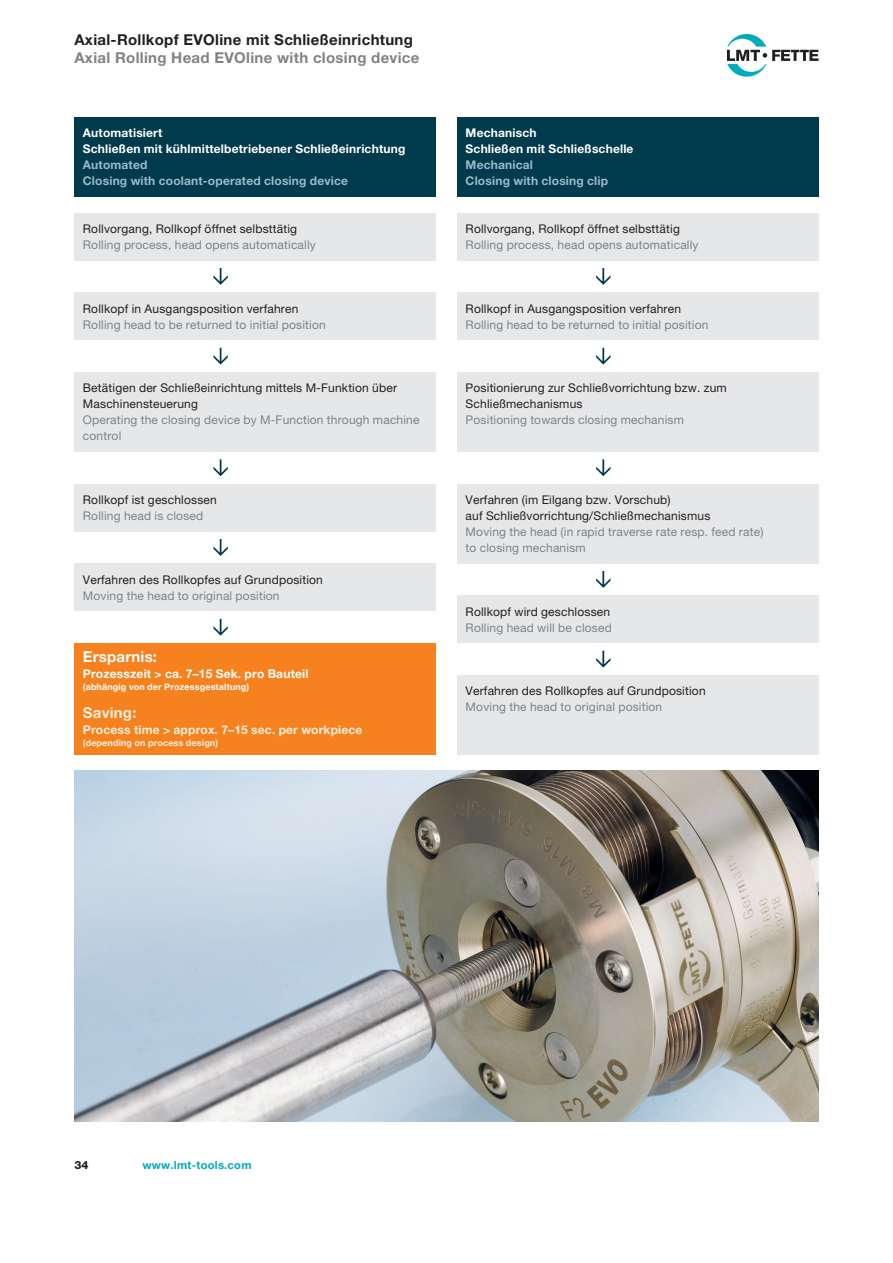
<style>
.page{position:relative;width:893px;height:1263px;background:#fff}
.page>*{position:absolute;margin:0;border:0;box-sizing:border-box;transform-origin:0 0}
.t1{font:700 15px "Helvetica Neue LT Pro";letter-spacing:.02em;color:#231f20}
.t2{font:700 15px "Helvetica Neue LT Pro";letter-spacing:.02em;color:#808285}
.t3{font:700 15px "Helvetica Neue LT Pro";letter-spacing:.015em;color:#fff}
.t4{font:700 15px "Helvetica Neue LT Pro";letter-spacing:.015em;color:#ffefe0}
.t5{font:12px/15.9px "Helvetica Neue LT Pro";letter-spacing:.015em;color:#231f20}
.t6{font:12px/15.9px "Helvetica Neue LT Pro";letter-spacing:.015em;color:#808285}
.t7{font:700 12px/15.9px "Helvetica Neue LT Pro";letter-spacing:.015em;color:#fff}
.t8{font:700 12px/15.9px "Helvetica Neue LT Pro";letter-spacing:.015em;color:#9db9c7}
.t9{font:700 12px "Helvetica Neue LT Pro";letter-spacing:.015em;color:#ffefe0}
.t10{font:700 11.25px "Helvetica Neue LT Pro";letter-spacing:.02em;color:#00abbc}
.t11{font:800 11.25px "Helvetica Neue LT Pro";color:#231f20}
.t12{font:700 9px "Helvetica Neue LT Pro";letter-spacing:.015em;color:#fff}
.t13{font:700 9px "Helvetica Neue LT Pro";letter-spacing:.015em;color:#ffefe0}
</style>
<div class="page">
<svg style="left:727px;top:34px;width:92px;height:43px"></svg>
<img style="left:74px;top:771px;width:745px;height:350px">
<div style="left:74px;top:117px;width:362px;height:80px;background:#003a4d"></div>
<div style="left:457px;top:117px;width:362px;height:80px;background:#003a4d"></div>
<div style="left:74px;top:213px;width:362px;height:47px;background:#e6e7e8"></div>
<div style="left:457px;top:213px;width:362px;height:47px;background:#e6e7e8"></div>
<div style="left:74px;top:292px;width:362px;height:48px;background:#e6e7e8"></div>
<div style="left:457px;top:292px;width:362px;height:48px;background:#e6e7e8"></div>
<div style="left:74px;top:372px;width:362px;height:80px;background:#e6e7e8"></div>
<div style="left:457px;top:372px;width:362px;height:80px;background:#e6e7e8"></div>
<div style="left:74px;top:484px;width:362px;height:47px;background:#e6e7e8"></div>
<div style="left:457px;top:484px;width:362px;height:79px;background:#e6e7e8"></div>
<div style="left:74px;top:563px;width:362px;height:48px;background:#e6e7e8"></div>
<div style="left:457px;top:595px;width:362px;height:48px;background:#e6e7e8"></div>
<div style="left:457px;top:675px;width:362px;height:80px;background:#e6e7e8"></div>
<div style="left:74px;top:643px;width:362px;height:112px;background:#f5821f"></div>
<svg style="left:213px;top:268px;width:15px;height:17px"></svg>
<svg style="left:596px;top:268px;width:14px;height:17px"></svg>
<svg style="left:213px;top:348px;width:15px;height:17px"></svg>
<svg style="left:596px;top:348px;width:14px;height:17px"></svg>
<svg style="left:213px;top:459px;width:15px;height:17px"></svg>
<svg style="left:596px;top:459px;width:14px;height:17px"></svg>
<svg style="left:213px;top:539px;width:15px;height:17px"></svg>
<svg style="left:596px;top:571px;width:14px;height:17px"></svg>
<svg style="left:596px;top:651px;width:14px;height:16px"></svg>
<svg style="left:213px;top:619px;width:15px;height:17px"></svg>
<p class="t1" style="left:74px;top:34px;width:340px">Axial-Rollkopf EVOline mit Schließeinrichtung</p>
<p class="t2" style="left:74px;top:52px;width:347px">Axial Rolling Head EVOline with closing device</p>
<p class="t7" style="left:83px;top:126px;width:324px">Automatisiert<br>Schließen mit kühlmittelbetriebener Schließeinrichtung</p>
<p class="t8" style="left:83px;top:158px;width:267px">Automated<br>Closing with coolant-operated closing device</p>
<p class="t5" style="left:83px;top:222px;width:216px">Rollvorgang, Rollkopf öffnet selbsttätig</p>
<p class="t6" style="left:83px;top:238px;width:235px">Rolling process, head opens automatically</p>
<p class="t5" style="left:83px;top:302px;width:217px">Rollkopf in Ausgangsposition verfahren</p>
<p class="t6" style="left:83px;top:318px;width:244px">Rolling head to be returned to initial position</p>
<p class="t5" style="left:83px;top:381px;width:316px">Betätigen der Schließeinrichtung mittels M-Funktion über<br>Maschinensteuerung</p>
<p class="t6" style="left:83px;top:413px;width:338px">Operating the closing device by M-Function through machine control</p>
<p class="t5" style="left:83px;top:493px;width:135px">Rollkopf ist geschlossen</p>
<p class="t6" style="left:83px;top:509px;width:122px">Rolling head is closed</p>
<p class="t5" style="left:83px;top:573px;width:242px">Verfahren des Rollkopfes auf Grundposition</p>
<p class="t6" style="left:83px;top:589px;width:198px">Moving the head to original position</p>
<p class="t3" style="left:83px;top:652px;width:76px">Ersparnis:</p>
<p class="t7" style="left:83px;top:667px;width:227px">Prozesszeit &gt; ca. 7–15 Sek. pro Bauteil</p>
<p class="t12" style="left:83px;top:684px;width:168px">(abhängig von der Prozessgestaltung)</p>
<p class="t4" style="left:83px;top:707px;width:55px">Saving:</p>
<p class="t9" style="left:83px;top:726px;width:281px">Process time &gt; approx. 7–15 sec. per workpiece</p>
<p class="t13" style="left:83px;top:740px;width:137px">(depending on process design)</p>
<p class="t7" style="left:466px;top:126px;width:169px">Mechanisch<br>Schließen mit Schließschelle</p>
<p class="t8" style="left:466px;top:158px;width:144px">Mechanical<br>Closing with closing clip</p>
<p class="t5" style="left:466px;top:222px;width:216px">Rollvorgang, Rollkopf öffnet selbsttätig</p>
<p class="t6" style="left:466px;top:238px;width:235px">Rolling process, head opens automatically</p>
<p class="t5" style="left:466px;top:302px;width:217px">Rollkopf in Ausgangsposition verfahren</p>
<p class="t6" style="left:466px;top:318px;width:244px">Rolling head to be returned to initial position</p>
<p class="t5" style="left:466px;top:381px;width:263px">Positionierung zur Schließvorrichtung bzw. zum<br>Schließmechanismus</p>
<p class="t6" style="left:466px;top:413px;width:220px">Positioning towards closing mechanism</p>
<p class="t5" style="left:466px;top:493px;width:246px">Verfahren (im Eilgang bzw. Vorschub)<br>auf Schließvorrichtung/Schließmechanismus</p>
<p class="t6" style="left:466px;top:525px;width:299px">Moving the head (in rapid traverse rate resp. feed rate) to closing mechanism</p>
<p class="t5" style="left:466px;top:605px;width:146px">Rollkopf wird geschlossen</p>
<p class="t6" style="left:466px;top:620px;width:148px">Rolling head will be closed</p>
<p class="t5" style="left:466px;top:684px;width:242px">Verfahren des Rollkopfes auf Grundposition</p>
<p class="t6" style="left:466px;top:700px;width:198px">Moving the head to original position</p>
<p class="t11" style="left:74px;top:1161px;width:16px">34</p>
<p class="t10" style="left:142px;top:1161px;width:111px">www.lmt-tools.com</p>
</div>
